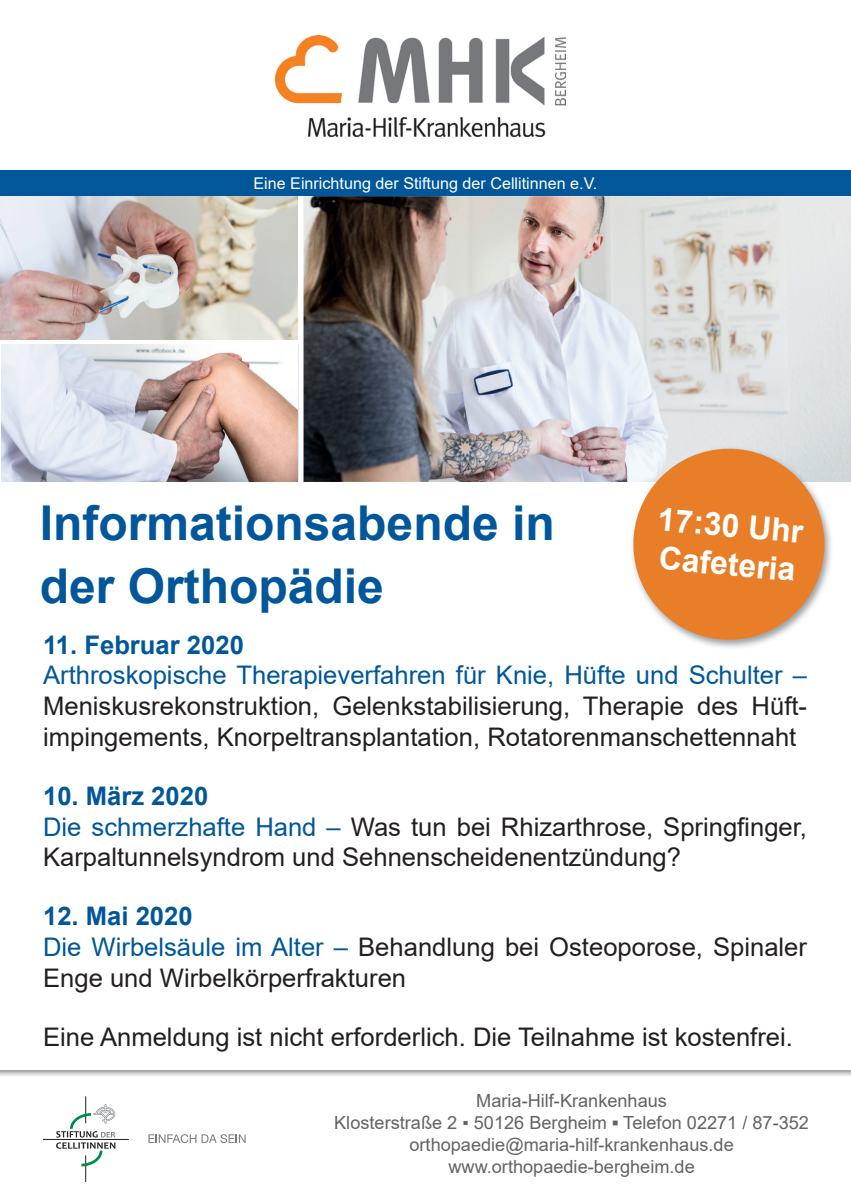
<style>
.page{position:relative;width:851px;height:1202px;background:#fff}
.page>*{position:absolute;margin:0;border:0;box-sizing:border-box;transform-origin:0 0}
.t1{font:700 48px/62.2px "Arial";color:#01579a}
.t2{font:700 32px/38.4px "Arial";color:#fff}
.t3{font:25.6px/30.8px "Arial";color:#231f20}
.t4{font:25.6px "Arial";color:#01579a}
.t5{font:700 25.6px "Arial";color:#01579a}
.t6{font:18.2px/21.8px "Arial";color:#636366;text-align:center}
.t7{font:16.2px "Arial";color:#fff}
.s1{font-weight:700;color:#01579a}
.s2{color:#01579a}
.s3{font-weight:700}
</style>
<div class="page">
<img style="left:1px;top:345px;width:296px;height:137px">
<img style="left:276px;top:36px;width:290px;height:100px">
<svg style="left:0;top:1070px;width:850px;height:6px;background:#c9cacc"></svg>
<hr style="left:43px;top:1139px;width:86px;height:1px;background:#231f20">
<svg style="left:56px;top:1096px;width:59px;height:86px"></svg>
<svg style="left:148px;top:1134px;width:97px;height:9px"></svg>
<img style="left:0;top:196px;width:297px;height:143px">
<img style="left:303px;top:196px;width:547px;height:286px">
<div style="left:0;top:170px;width:850px;height:26px;background:#01579a"></div>
<img style="left:706px;top:446px;width:127px;height:202px">
<svg style="left:629px;top:444px;width:199px;height:200px;background:#e89c5f"></svg>
<p class="t7" style="left:253px;top:172px;width:345px">Eine Einrichtung der Stiftung der Cellitinnen e.V.</p>
<h1 class="t1" style="left:40px;top:493px;width:516px">Informationsabende in der Orthopädie</h1>
<p class="t2" style="left:659px;top:500px;width:147px;rotate:5deg">17:30 Uhr<br>Cafeteria</p>
<p class="t5" style="left:43px;top:627px;width:202px">11. Februar 2020</p>
<p class="t4" style="left:43px;top:658px;width:765px">Arthroskopische Therapieverfahren für Knie, Hüfte und Schulter –</p>
<p class="t3" style="left:43px;top:690px;width:765px">Meniskusrekonstruktion, Gelenkstabilisierung, Therapie des Hüft&shy;impingements, Knorpeltransplantation, Rotatorenmanschettennaht</p>
<p class="t3" style="left:43px;top:780px;width:765px"><span class="s1">10. März 2020<br></span><span class="s2">Die schmerzhafte Hand –</span> Was tun bei Rhizarthrose, Springfinger,<br>Karpaltunnelsyndrom und Sehnenscheidenentzündung?</p>
<p class="t3" style="left:43px;top:901px;width:765px"><span class="s1">12. Mai 2020<br></span><span class="s2">Die Wirbelsäule im Alter –</span> Behandlung bei Osteoporose, Spinaler<br>Enge und Wirbelkörperfrakturen</p>
<p class="t3" style="left:43px;top:1021px;width:751px">Eine Anmeldung ist nicht erforderlich. Die Teilnahme ist kostenfrei.</p>
<p class="t6" style="left:334px;top:1090px;width:476px">Maria-Hilf-Krankenhaus<br>Klosterstraße 2 ▪ 50126 Bergheim <span class="s3">▪</span> Telefon 02271 / 87-352 orthopaedie@maria-hilf-krankenhaus.de www.orthopaedie-bergheim.de</p>
</div>
